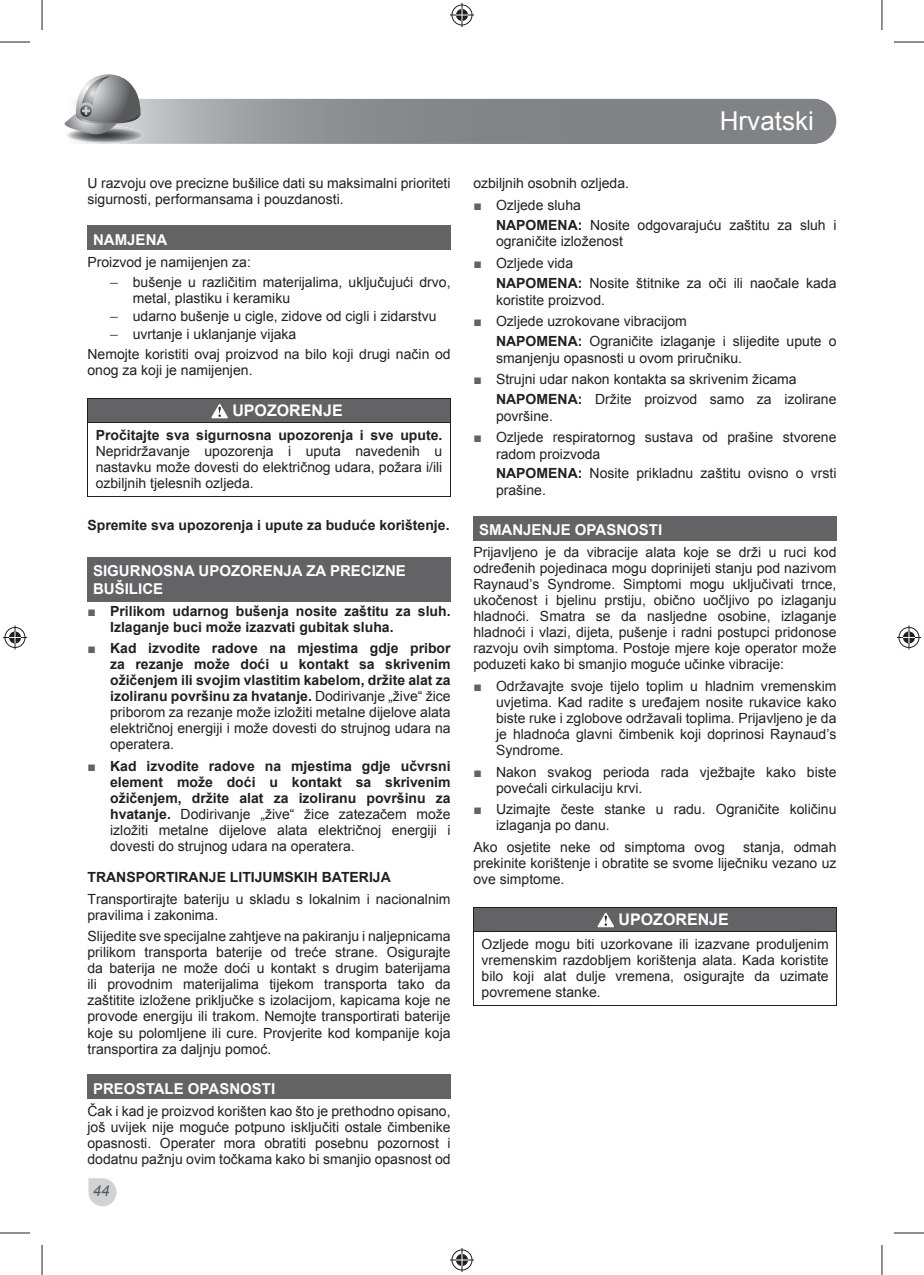
<style>
.page{position:relative;width:924px;height:1275px;background:#fff}
.page>*{position:absolute;margin:0;border:0;box-sizing:border-box;transform-origin:0 0}
.t1{font:26px "Arial";color:#fff}
.t2{font:700 16px "Arial";color:#fff}
.t3{font:700 15px/18px "Arial";color:#fff}
.t4{font:italic 15px "Arial";color:#57585a}
.t5{font:14px/16px "Arial";color:#231f20}
.t6{font:700 14px/16px "Arial";color:#231f20;text-align:justify}
.s1{color:#636366}
.s2{font-weight:400;color:#636366}
.s3{font-weight:400}
.s4{font-weight:700}
</style>
<div class="page">
<svg style="left:64px;top:74px;width:772px;height:70px"></svg>
<svg style="left:88px;top:1178px;width:29px;height:29px"></svg>
<div style="left:87px;top:225px;width:363px;height:24px;background:#636366"></div>
<div style="left:87px;top:557px;width:363px;height:44px;background:#636366"></div>
<div style="left:87px;top:1074px;width:363px;height:24px;background:#636366"></div>
<div style="left:88px;top:398px;width:362px;height:24px;background:#636366"></div>
<hr style="left:87px;top:422px;width:1px;height:74px;background:#231f20">
<hr style="left:450px;top:422px;width:1px;height:74px;background:#231f20">
<hr style="left:87px;top:496px;width:363px;height:1px;background:#231f20">
<svg style="left:87px;top:399px;width:1px;height:23px"></svg>
<svg style="left:450px;top:398px;width:1px;height:24px"></svg>
<hr style="left:87px;top:398px;width:363px;height:1px;background:#231f20">
<hr style="left:87px;top:422px;width:363px;height:1px;background:#231f20">
<svg style="left:211px;top:404px;width:17px;height:14px"></svg>
<div style="left:473px;top:516px;width:363px;height:24px;background:#636366"></div>
<div style="left:473px;top:907px;width:363px;height:24px;background:#636366"></div>
<hr style="left:473px;top:931px;width:1px;height:74px;background:#231f20">
<hr style="left:836px;top:931px;width:1px;height:74px;background:#231f20">
<hr style="left:473px;top:1005px;width:363px;height:1px;background:#231f20">
<svg style="left:473px;top:907px;width:1px;height:23px"></svg>
<svg style="left:836px;top:907px;width:1px;height:23px"></svg>
<hr style="left:473px;top:906px;width:363px;height:1px;background:#231f20">
<hr style="left:473px;top:930px;width:363px;height:1px;background:#231f20">
<svg style="left:597px;top:912px;width:16px;height:15px"></svg>
<hr style="left:0;top:42px;width:30px;height:1px;background:#231f20">
<hr style="left:893px;top:42px;width:30px;height:1px;background:#231f20">
<hr style="left:0;top:1232px;width:30px;height:1px;background:#231f20">
<hr style="left:893px;top:1232px;width:30px;height:1px;background:#231f20">
<hr style="left:42px;top:0;width:1px;height:30px;background:#231f20">
<hr style="left:42px;top:1245px;width:1px;height:30px;background:#231f20">
<hr style="left:881px;top:0;width:1px;height:30px;background:#231f20">
<hr style="left:881px;top:1245px;width:1px;height:30px;background:#231f20">
<svg style="left:450px;top:3px;width:24px;height:24px"></svg>
<svg style="left:450px;top:1248px;width:24px;height:24px"></svg>
<svg style="left:3px;top:625px;width:24px;height:24px"></svg>
<svg style="left:897px;top:625px;width:23px;height:24px"></svg>
<p class="t5" style="left:87px;top:175px;width:364px">U razvoju ove precizne bušilice dati su maksimalni prioriteti sigurnosti, performansama i pouzdanosti.</p>
<p class="t3" style="left:93px;top:230px;width:76px">NAMJENA</p>
<p class="t5" style="left:87px;top:254px;width:165px">Proizvod je namijenjen za:</p>
<p class="t5" style="left:133px;top:274px;width:319px;text-indent:-23px"><span class="s1">–</span> bušenje u različitim materijalima, uključujući drvo, metal, plastiku i keramiku</p>
<p class="t5" style="left:110px;top:308px;width:328px"><span class="s1">–</span> udarno bušenje u cigle, zidove od cigli i zidarstvu</p>
<p class="t5" style="left:87px;top:324px;width:364px;line-height:20px;text-indent:23px"><span class="s1">–</span> uvrtanje i uklanjanje vijaka<br>Nemojte koristiti ovaj proizvod na bilo koji drugi način od</p>
<p class="t5" style="left:87px;top:362px;width:166px">onog za koji je namijenjen.</p>
<p class="t2" style="left:232px;top:402px;width:112px">UPOZORENJE</p>
<p class="t6" style="left:96px;top:427px;width:348px">Pročitajte sva sigurnosna upozorenja i sve upute.</p>
<p class="t5" style="left:96px;top:443px;width:348px;text-align:justify">Nepridržavanje upozorenja i uputa navedenih u nastavku može dovesti do električnog udara, požara i/ili ozbiljnih tjelesnih ozljeda.</p>
<p class="t6" style="left:87px;top:517px;width:363px">Spremite sva upozorenja i upute za buduće korištenje.</p>
<p class="t3" style="left:93px;top:561px;width:314px">SIGURNOSNA UPOZORENJA ZA PRECIZNE<br>BUŠILICE</p>
<p class="t6" style="left:110px;top:603px;width:342px;text-indent:-23px"><span class="s2">■</span> Prilikom udarnog bušenja nosite zaštitu za sluh.<br>Izlaganje buci može izazvati gubitak sluha.</p>
<p class="t6" style="left:110px;top:640px;width:342px;text-indent:-23px"><span class="s2">■</span> Kad izvodite radove na mjestima gdje pribor za rezanje može doći u kontakt sa skrivenim ožičenjem ili svojim vlastitim kabelom, držite alat za izoliranu površinu za hvatanje. <span class="s3">Dodirivanje „žive“ žice priborom za rezanje može izložiti metalne dijelove alata električnoj energiji i može dovesti do strujnog udara na operatera.</span></p>
<p class="t6" style="left:110px;top:758px;width:342px;text-indent:-23px"><span class="s2">■</span> Kad izvodite radove na mjestima gdje učvrsni element može doći u kontakt sa skrivenim ožičenjem, držite alat za izoliranu površinu za hvatanje. <span class="s3">Dodirivanje „žive“ žice zatezačem može izložiti metalne dijelove alata električnoj energiji i dovesti do strujnog udara na operatera.</span></p>
<p class="t6" style="left:87px;top:869px;width:305px">TRANSPORTIRANJE LITIJUMSKIH BATERIJA</p>
<p class="t5" style="left:87px;top:891px;width:364px">Transportirajte bateriju u skladu s lokalnim i nacionalnim pravilima i zakonima.</p>
<p class="t5" style="left:87px;top:928px;width:364px;text-align:justify">Slijedite sve specijalne zahtjeve na pakiranju i naljepnicama prilikom transporta baterije od treće strane. Osigurajte da baterija ne može doći u kontakt s drugim baterijama ili provodnim materijalima tijekom transporta tako da zaštitite izložene priključke s izolacijom, kapicama koje ne provode energiju ili trakom. Nemojte transportirati baterije koje su polomljene ili cure. Provjerite kod kompanije koja transportira za daljnju pomoć.</p>
<p class="t3" style="left:93px;top:1079px;width:183px">PREOSTALE OPASNOSTI</p>
<p class="t5" style="left:87px;top:1103px;width:364px;text-align:justify">Čak i kad je proizvod korišten kao što je prethodno opisano, još uvijek nije moguće potpuno isključiti ostale čimbenike opasnosti. Operater mora obratiti posebnu pozornost i dodatnu pažnju ovim točkama kako bi smanjio opasnost od</p>
<p class="t4" style="left:93px;top:1182px;width:18px">44</p>
<h1 class="t1" style="left:719px;top:107px;width:95px">Hrvatski</h1>
<p class="t5" style="left:473px;top:175px;width:157px">ozbiljnih osobnih ozljeda.</p>
<p class="t5" style="left:496px;top:195px;width:342px;line-height:19.6px;text-indent:-23px"><span class="s1">■</span> Ozljede sluha<br><span class="s4">NAPOMENA:</span> Nosite odgovarajuću zaštitu za sluh i</p>
<p class="t5" style="left:496px;top:234px;width:128px">ograničite izloženost</p>
<p class="t5" style="left:496px;top:253px;width:342px;line-height:19.6px;text-indent:-23px"><span class="s1">■</span> Ozljede vida<br><span class="s4">NAPOMENA:</span> Nosite štitnike za oči ili naočale kada</p>
<p class="t5" style="left:496px;top:292px;width:110px">koristite proizvod.</p>
<p class="t5" style="left:496px;top:311px;width:342px;line-height:19.6px;text-indent:-23px"><span class="s1">■</span> Ozljede uzrokovane vibracijom<br><span class="s4">NAPOMENA:</span> Ograničite izlaganje i slijedite upute o</p>
<p class="t5" style="left:496px;top:350px;width:247px">smanjenju opasnosti u ovom priručniku.</p>
<p class="t5" style="left:496px;top:370px;width:342px;line-height:19.6px;text-indent:-23px"><span class="s1">■</span> Strujni udar nakon kontakta sa skrivenim žicama<br><span class="s4">NAPOMENA:</span> Držite proizvod samo za izolirane</p>
<p class="t5" style="left:496px;top:408px;width:58px">površine.</p>
<p class="t5" style="left:496px;top:429px;width:342px;text-indent:-23px"><span class="s1">■</span> Ozljede respiratornog sustava od prašine stvorene radom proizvoda</p>
<p class="t5" style="left:496px;top:465px;width:342px;line-height:16.8px"><span class="s4">NAPOMENA:</span> Nosite prikladnu zaštitu ovisno o vrsti prašine.</p>
<p class="t3" style="left:479px;top:521px;width:185px">SMANJENJE OPASNOSTI</p>
<p class="t5" style="left:473px;top:544px;width:364px;text-align:justify">Prijavljeno je da vibracije alata koje se drži u ruci kod određenih pojedinaca mogu doprinijeti stanju pod nazivom Raynaud’s Syndrome. Simptomi mogu uključivati trnce, ukočenost i bjelinu prstiju, obično uočljivo po izlaganju hladnoći. Smatra se da nasljedne osobine, izlaganje hladnoći i vlazi, dijeta, pušenje i radni postupci pridonose razvoju ovih simptoma. Postoje mjere koje operator može poduzeti kako bi smanjio moguće učinke vibracije:</p>
<p class="t5" style="left:496px;top:678px;width:342px;text-align:justify;text-indent:-23px"><span class="s1">■</span> Održavajte svoje tijelo toplim u hladnim vremenskim uvjetima. Kad radite s uređajem nosite rukavice kako biste ruke i zglobove održavali toplima. Prijavljeno je da je hladnoća glavni čimbenik koji doprinosi Raynaud’s Syndrome.</p>
<p class="t5" style="left:496px;top:764px;width:342px;text-indent:-23px"><span class="s1">■</span> Nakon svakog perioda rada vježbajte kako biste povećali cirkulaciju krvi.</p>
<p class="t5" style="left:496px;top:801px;width:342px;text-indent:-23px"><span class="s1">■</span> Uzimajte česte stanke u radu. Ograničite količinu izlaganja po danu.</p>
<p class="t5" style="left:473px;top:839px;width:253px">Ako osjetite neke od simptoma ovog</p>
<p class="t5" style="left:473px;top:839px;width:364px;text-align:justify;text-indent:270px">stanja, odmah prekinite korištenje i obratite se svome liječniku vezano uz ove simptome.</p>
<p class="t2" style="left:618px;top:911px;width:112px">UPOZORENJE</p>
<p class="t5" style="left:481px;top:936px;width:348px;text-align:justify">Ozljede mogu biti uzorkovane ili izazvane produljenim vremenskim razdobljem korištenja alata. Kada koristite bilo koji alat dulje vremena, osigurajte da uzimate povremene stanke.</p>
</div>
